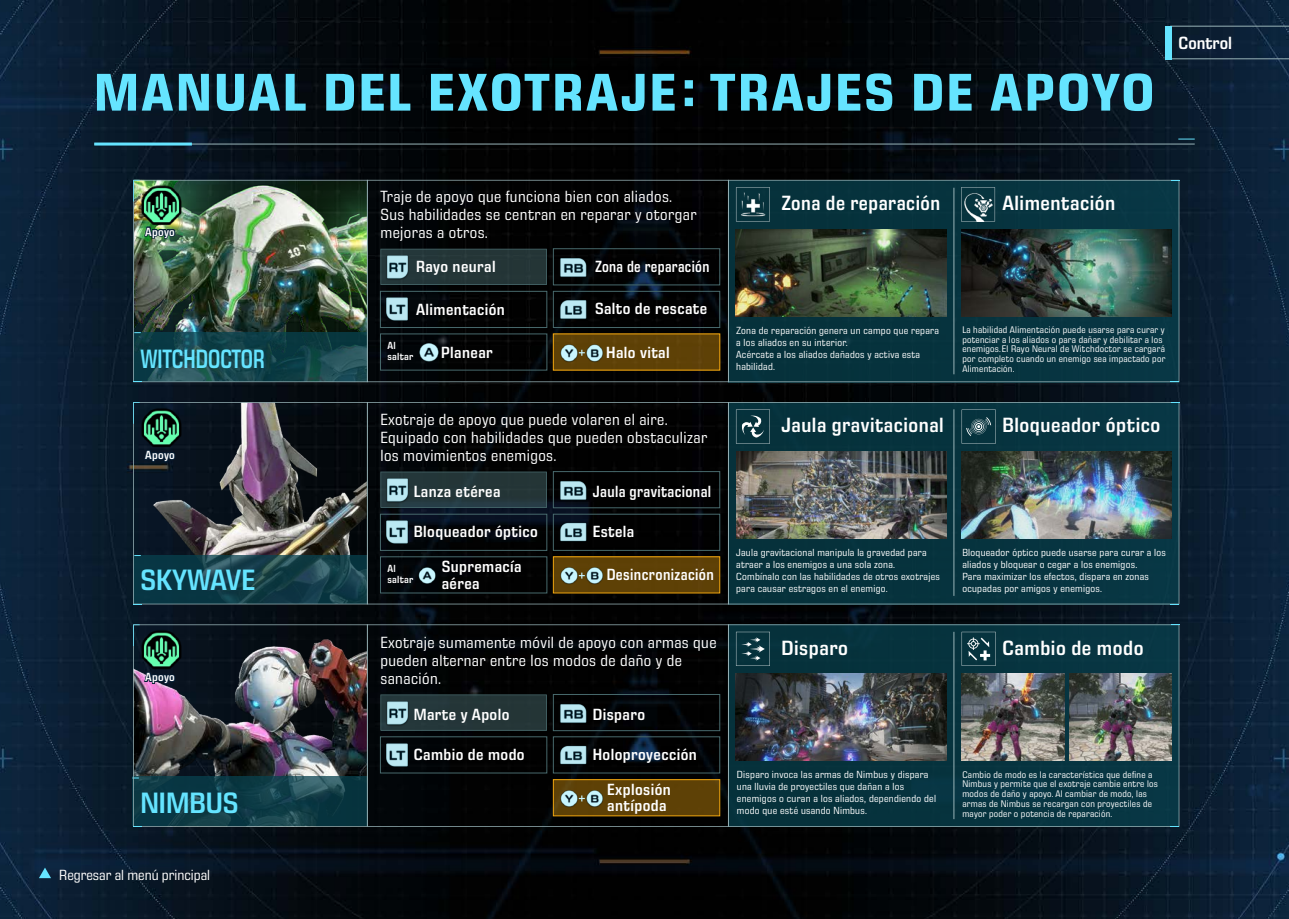
<style>
.page{position:relative;width:1289px;height:919px;background:#fff}
.page>*{position:absolute;margin:0;border:0;box-sizing:border-box;transform-origin:0 0}
.t1{font:700 54px "Eurostile Next Pro Nr";letter-spacing:.05em;color:#65e4ff}
.t2{font:30px "Eurostile Next Pro Nr Semi Bd";color:#65e4ff}
.t3{font:27px "Eurostile Next Pro Nr Semi Bd";color:#65e4ff;scale:.79 1}
.t4{font:21px "Eurostile Next Pro Nr Semi Bd";letter-spacing:.025em;color:#fff}
.t5{font:21px "Eurostile Next Pro Nr Semi Bd";letter-spacing:.025em;color:#fff;scale:.96 1}
.t6{font:18px "Eurostile Next Pro Nr Semi Bd";color:#fff}
.t7{font:16.5px/18px "Eurostile Next Pro Nr";letter-spacing:.025em;color:#fff}
.t8{font:16.5px/16.5px "Eurostile Next Pro Nr Semi Bd";letter-spacing:.025em;color:#fff}
.t9{font:16.5px "Eurostile Next Pro Nr Semi Bd";letter-spacing:.025em;color:#fff;scale:.92 1}
.t10{font:16.5px "Eurostile Next Pro Nr Semi Bd";letter-spacing:.025em;color:#fff;scale:.88 1}
.t11{font:16.5px "Eurostile Next Pro Nr Semi Bd";letter-spacing:.025em;color:#fff;scale:.93 1}
.t12{font:15px "Eurostile Next Pro Nr";color:#fff}
.t13{font:12px "Eurostile Next Pro Nr Semi Bd";letter-spacing:.025em;color:#fff}
.t14{font:10.5px/12px "Eurostile Next Pro Nr";letter-spacing:.025em;color:#fff}
.t15{font:10.5px/10.5px "Eurostile Next Pro Nr Semi Bd";letter-spacing:.025em;color:#fff}
.t16{font:9.75px/9.8px "Eurostile Next Pro Nr";letter-spacing:.025em;color:#fff}
</style>
<div class="page">
<img style="left:0;top:0;width:1288px;height:918px">
<img style="left:133px;top:180px;width:1046px;height:202px">
<svg style="left:133px;top:180px;width:7px;height:21px"></svg>
<img style="left:133px;top:402px;width:1046px;height:202px">
<svg style="left:133px;top:402px;width:7px;height:21px"></svg>
<img style="left:133px;top:624px;width:1046px;height:202px">
<svg style="left:133px;top:624px;width:7px;height:22px"></svg>
<img style="left:376px;top:246px;width:43px;height:85px">
<img style="left:552px;top:247px;width:42px;height:41px">
<img style="left:552px;top:288px;width:42px;height:43px">
<img style="left:556px;top:339px;width:51px;height:27px">
<svg style="left:579px;top:350px;width:6px;height:6px"></svg>
<img style="left:376px;top:469px;width:43px;height:84px">
<img style="left:552px;top:469px;width:42px;height:85px">
<img style="left:556px;top:562px;width:51px;height:27px">
<svg style="left:579px;top:572px;width:6px;height:6px"></svg>
<img style="left:376px;top:692px;width:43px;height:84px">
<img style="left:552px;top:692px;width:42px;height:84px">
<img style="left:556px;top:785px;width:51px;height:26px">
<svg style="left:579px;top:795px;width:6px;height:6px"></svg>
<img style="left:414px;top:337px;width:30px;height:30px">
<img style="left:414px;top:562px;width:26px;height:27px">
<hr style="left:94px;top:144px;width:1100px;height:1px;background:#98b3b7">
<hr style="left:94px;top:142px;width:98px;height:3px;background:#65e4ff">
<svg style="left:1178px;top:139px;width:16px;height:1px"></svg>
<svg style="left:1170px;top:26px;width:118px;height:33px;background:#12293e"></svg>
<div style="left:1164px;top:26px;width:6px;height:33px;background:#65e4ff"></div>
<svg style="left:39px;top:867px;width:12px;height:11px"></svg>
<h1 class="t1" style="left:94px;top:62px;width:1061px">MANUAL DEL EXOTRAJE: TRAJES DE APOYO</h1>
<h3 class="t6" style="left:1178px;top:33px;width:55px">Control</h3>
<p class="t13" style="left:145px;top:225px;width:31px">Apoyo</p>
<h3 class="t3" style="left:140px;top:343px;width:159px">WITCHDOCTOR</h3>
<p class="t13" style="left:145px;top:448px;width:31px">Apoyo</p>
<h2 class="t2" style="left:140px;top:563px;width:116px">SKYWAVE</h2>
<p class="t13" style="left:145px;top:670px;width:31px">Apoyo</p>
<h2 class="t2" style="left:140px;top:786px;width:100px">NIMBUS</h2>
<h3 class="t12" style="left:59px;top:866px;width:152px">Regresar al menú principal</h3>
<h3 class="t7" style="left:380px;top:188px;width:318px">Traje de apoyo que funciona bien con aliados.<br>Sus habilidades se centran en reparar y otorgar mejoras a otros.</h3>
<h3 class="t8" style="left:416px;top:258px;width:81px">Rayo neural</h3>
<h3 class="t10" style="left:595px;top:257px;width:131px">Zona de reparación</h3>
<h3 class="t8" style="left:416px;top:301px;width:90px">Alimentación</h3>
<h3 class="t8" style="left:595px;top:301px;width:114px">Salto de rescate</h3>
<p class="t15" style="left:387px;top:341px;width:27px">Al saltar</p>
<h3 class="t8" style="left:441px;top:344px;width:53px">Planear</h3>
<h3 class="t8" style="left:606px;top:344px;width:65px">Halo vital</h3>
<h3 class="t7" style="left:380px;top:410px;width:328px">Exotraje de apoyo que puede volaren el aire.<br>Equipado con habilidades que pueden obstaculizar los movimientos enemigos.</h3>
<h3 class="t8" style="left:414px;top:483px;width:88px">Lanza etérea</h3>
<h3 class="t9" style="left:592px;top:482px;width:130px">Jaula gravitacional</h3>
<h3 class="t8" style="left:414px;top:524px;width:126px">Bloqueador óptico</h3>
<h3 class="t8" style="left:592px;top:524px;width:43px">Estela</h3>
<p class="t15" style="left:387px;top:563px;width:27px">Al saltar</p>
<h3 class="t8" style="left:441px;top:558px;width:82px">Supremacía aérea</h3>
<h3 class="t11" style="left:606px;top:565px;width:117px">Desincronización</h3>
<h3 class="t7" style="left:380px;top:633px;width:337px">Exotraje sumamente móvil de apoyo con armas que pueden alternar entre los modos de daño y de sanación.</h3>
<h3 class="t8" style="left:414px;top:706px;width:97px">Marte y Apolo</h3>
<h3 class="t8" style="left:592px;top:706px;width:54px">Disparo</h3>
<h3 class="t8" style="left:414px;top:746px;width:112px">Cambio de modo</h3>
<h3 class="t8" style="left:592px;top:746px;width:106px">Holoproyección</h3>
<h3 class="t8" style="left:607px;top:781px;width:65px">Explosión antípoda</h3>
<h3 class="t5" style="left:781px;top:191px;width:167px">Zona de reparación</h3>
<h3 class="t4" style="left:1002px;top:191px;width:114px">Alimentación</h3>
<p class="t14" style="left:736px;top:324px;width:204px">Zona de reparación genera un campo que repara a los aliados en su interior.<br>Acércate a los aliados dañados y activa esta habilidad.</p>
<p class="t16" style="left:962px;top:325px;width:204px">La habilidad Alimentación puede usarse para curar y potenciar a los aliados o para dañar y debilitar a los enemigos.El Rayo Neural de Witchdoctor se cargará por completo cuando un enemigo sea impactado por Alimentación.</p>
<h3 class="t4" style="left:781px;top:413px;width:164px">Jaula gravitacional</h3>
<h3 class="t4" style="left:1002px;top:413px;width:159px">Bloqueador óptico</h3>
<p class="t14" style="left:736px;top:546px;width:205px">Jaula gravitacional manipula la gravedad para atraer a los enemigos a una sola zona.<br>Combínalo con las habilidades de otros exotrajes para causar estragos en el enemigo.</p>
<p class="t14" style="left:962px;top:546px;width:205px">Bloqueador óptico puede usarse para curar a los aliados y bloquear o cegar a los enemigos.<br>Para maximizar los efectos, dispara en zonas ocupadas por amigos y enemigos.</p>
<h3 class="t4" style="left:781px;top:636px;width:68px">Disparo</h3>
<h3 class="t4" style="left:1002px;top:636px;width:143px">Cambio de modo</h3>
<p class="t14" style="left:737px;top:768px;width:201px">Disparo invoca las armas de Nimbus y dispara una lluvia de proyectiles que dañan a los enemigos o curan a los aliados, dependiendo del modo que esté usando Nimbus.</p>
<p class="t16" style="left:962px;top:769px;width:197px">Cambio de modo es la característica que define a Nimbus y permite que el exotraje cambie entre los modos de daño y apoyo. Al cambiar de modo, las armas de Nimbus se recargan con proyectiles de mayor poder o potencia de reparación.</p>
</div>
